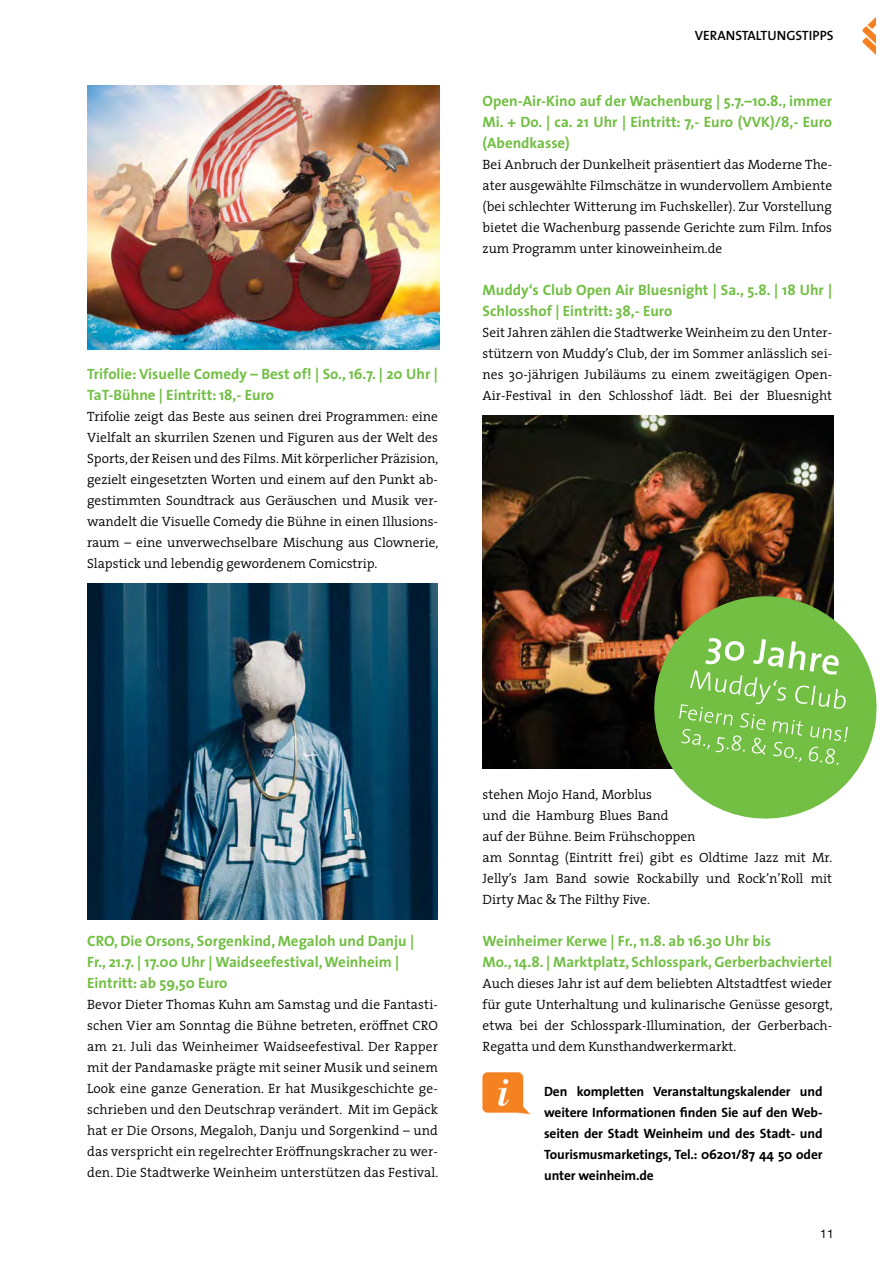
<style>
.page{position:relative;width:893px;height:1263px;background:#fff}
.page>*{position:absolute;margin:0;border:0;box-sizing:border-box;transform-origin:0 0}
.t1{font:700 15px/21px "The Sans";color:#72bf44}
.t2{font:300 13.5px/21px "The Serif";color:#000;text-align:justify}
.t3{font:700 13.5px/21px "The Sans";letter-spacing:-.01em;color:#000;text-align:justify}
.t4{font:600 13.5px "The Sans";color:#000}
.t5{font:12px "Helvetica Neue";color:#000}
</style>
<div class="page">
<svg style="left:862px;top:17px;width:14px;height:38px"></svg>
<img style="left:482px;top:1072px;width:48px;height:42px">
<img style="left:87px;top:85px;width:352px;height:264px">
<img style="left:483px;top:416px;width:350px;height:353px">
<svg style="left:647px;top:589px;width:230px;height:230px;fill:#72bf44"></svg>
<svg style="left:679px;top:638px;width:169px;height:127px;background:#83c65a"></svg>
<img style="left:87px;top:584px;width:351px;height:336px">
<p class="t1" style="left:87px;top:364px;width:352px">Trifolie: Visuelle Comedy – Best of! | So., 16.7. | 20 Uhr |<br>TaT-Bühne | Eintritt: 18,- Euro</p>
<p class="t2" style="left:87px;top:406px;width:353px">Trifolie zeigt das Beste aus seinen drei Programmen: eine Vielfalt an skurrilen Szenen und Figuren aus der Welt des Sports, der Reisen und des Films. Mit körperlicher Präzision, gezielt eingesetzten Worten und einem auf den Punkt ab&shy;gestimmten Soundtrack aus Geräuschen und Musik ver&shy;wandelt die Visuelle Comedy die Bühne in einen Illusions&shy;raum – eine unverwechselbare Mischung aus Clownerie, Slapstick und lebendig gewordenem Comicstrip.</p>
<p class="t4" style="left:695px;top:27px;width:140px">VERANSTALTUNGSTIPPS</p>
<p class="t1" style="left:483px;top:91px;width:351px;text-align:justify">Open-Air-Kino auf der Wachenburg | 5.7.–10.8., immer Mi. + Do. | ca. 21 Uhr | Eintritt: 7,- Euro (VVK)/8,- Euro (Abendkasse)</p>
<p class="t2" style="left:483px;top:154px;width:351px">Bei Anbruch der Dunkelheit präsentiert das Moderne The&shy;ater ausgewählte Filmschätze in wundervollem Ambiente (bei schlechter Witterung im Fuchskeller). Zur Vorstellung bietet die Wachenburg passende Gerichte zum Film. Infos zum Programm unter kinoweinheim.de</p>
<p class="t1" style="left:483px;top:280px;width:351px">Muddy‘s Club Open Air Bluesnight | Sa., 5.8. | 18 Uhr |<br>Schlosshof | Eintritt: 38,- Euro</p>
<p class="t2" style="left:483px;top:322px;width:351px">Seit Jahren zählen die Stadtwerke Weinheim zu den Unter&shy;stützern von Muddy’s Club, der im Sommer anlässlich sei&shy;nes 30-jährigen Jubiläums zu einem zweitägigen Open-Air-Festival in den Schlosshof lädt. Bei der Bluesnight</p>
<p class="t1" style="left:87px;top:931px;width:328px">CRO, Die Orsons, Sorgenkind, Megaloh und Danju |<br>Fr., 21.7. | 17.00 Uhr | Waidseefestival, Weinheim |<br>Eintritt: ab 59,50 Euro</p>
<p class="t2" style="left:87px;top:994px;width:353px">Bevor Dieter Thomas Kuhn am Samstag und die Fantasti&shy;schen Vier am Sonntag die Bühne betreten, eröffnet CRO am 21. Juli das Weinheimer Waidseefestival. Der Rapper mit der Pandamaske prägte mit seiner Musik und seinem Look eine ganze Generation. Er hat Musikgeschichte ge&shy;schrieben und den Deutschrap verändert. Mit im Gepäck hat er Die Orsons, Megaloh, Danju und Sorgenkind – und das verspricht ein regelrechter Eröffnungskracher zu wer&shy;den. Die Stadtwerke Weinheim unterstützen das Festival.</p>
<p class="t2" style="left:483px;top:784px;width:351px;text-align:left">stehen Mojo Hand, Morblus<br>und die Hamburg Blues Band<br>auf der Bühne. Beim Frühschoppen<br>am Sonntag (Eintritt frei) gibt es Oldtime Jazz mit Mr.<br>Jelly’s Jam Band sowie Rockabilly und Rock’n’Roll mit Dirty Mac &amp; The Filthy Five.</p>
<p class="t1" style="left:483px;top:931px;width:351px">Weinheimer Kerwe | Fr., 11.8. ab 16.30 Uhr bis<br>Mo., 14.8. | Marktplatz, Schlosspark, Gerberbachviertel</p>
<p class="t2" style="left:483px;top:973px;width:351px">Auch dieses Jahr ist auf dem beliebten Altstadtfest wieder für gute Unterhaltung und kulinarische Genüsse gesorgt, etwa bei der Schlosspark-Illumination, der Gerberbach-Regatta und dem Kunsthandwerkermarkt.</p>
<p class="t3" style="left:544px;top:1081px;width:280px">Den kompletten Veranstaltungskalender und weitere Informationen finden Sie auf den Web&shy;seiten der Stadt Weinheim und des Stadt- und Tourismusmarketings, Tel.: 06201/87 44 50 oder unter weinheim.de</p>
<p class="t5" style="left:820px;top:1227px;width:15px">11</p>
</div>
